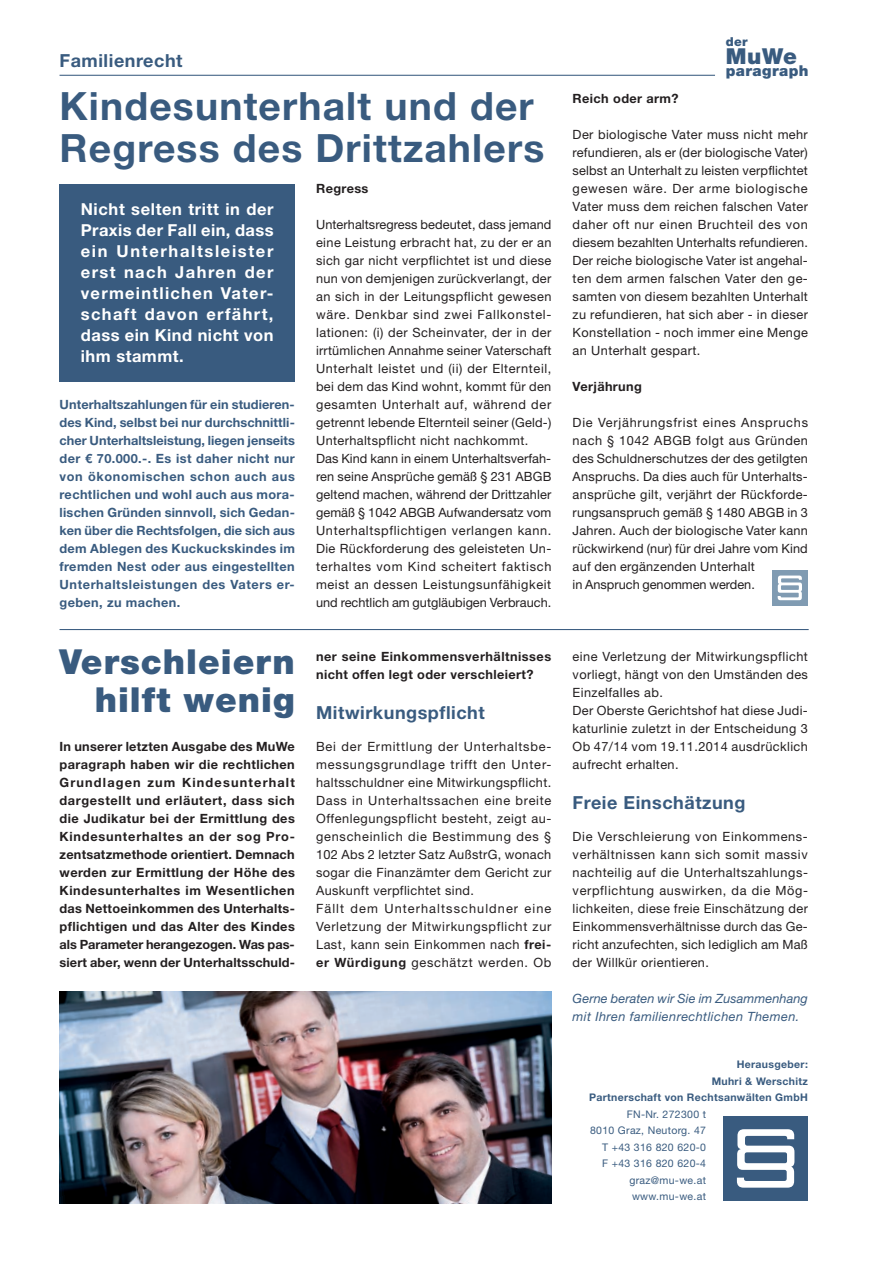
<style>
.page{position:relative;width:893px;height:1263px;background:#fff}
.page>*{position:absolute;margin:0;border:0;box-sizing:border-box;transform-origin:0 0}
.t1{font:700 39px/42px "Helvetica Neue LT Pro";letter-spacing:.03em;color:#395b7f}
.t2{font:900 34.5px/37.5px "Helvetica Neue LT Pro";letter-spacing:.03em;color:#395b7f;text-align:right}
.t3{font:900 22.05px "Helvetica Neue LT Pro";color:#395b7f}
.t4{font:700 18px "Helvetica Neue LT Pro";letter-spacing:.03em;color:#395b7f}
.t5{font:700 16.5px/21px "Helvetica Neue LT Pro";letter-spacing:.03em;color:#fff;text-align:justify}
.t6{font:900 15px "Helvetica Neue LT Pro";letter-spacing:.03em;color:#395b7f}
.t7{font:12.75px/18px "Helvetica Neue LT Pro";letter-spacing:.03em;color:#231f20}
.t8{font:700 12.75px/18px "Helvetica Neue LT Pro";letter-spacing:.03em;color:#231f20;text-align:justify}
.t9{font:12.75px/18px "Helvetica Neue LT Pro";letter-spacing:.05em;color:#231f20}
.t10{font:700 12.75px/18px "Helvetica Neue LT Pro";letter-spacing:.045em;color:#395b7f;text-align:justify}
.t11{font:italic 12.75px/18px "Helvetica Neue LT Pro";letter-spacing:.03em;color:#395b7f}
.t12{font:900 12.3px "Helvetica Neue LT Pro";color:#395b7f}
.t13{font:10.5px/16.5px "Helvetica Neue LT Pro";letter-spacing:.03em;color:#395b7f;text-align:right}
.t14{font:700 10.5px/16.5px "Helvetica Neue LT Pro";letter-spacing:.03em;color:#395b7f;text-align:right}
.s1{font-weight:700}
</style>
<div class="page">
<div style="left:60px;top:184px;width:235px;height:198px;background:#395b7f"></div>
<div style="left:723px;top:1116px;width:85px;height:85px;background:#395b7f"></div>
<svg style="left:737px;top:1129px;width:57px;height:59px"></svg>
<hr style="left:60px;top:75px;width:655px;height:1px;background:#395b7f">
<div style="left:772px;top:570px;width:36px;height:36px;background:#809bb2"></div>
<svg style="left:778px;top:575px;width:24px;height:25px"></svg>
<hr style="left:60px;top:629px;width:749px;height:1px;background:#395b7f">
<img style="left:60px;top:992px;width:491px;height:211px">
<h3 class="t4" style="left:60px;top:49px;width:125px">Familienrecht</h3>
<h1 class="t1" style="left:60px;top:84px;width:486px">Kindesunterhalt und der<br>Regress des Drittzahlers</h1>
<p class="t8" style="left:316px;top:179px;width:54px">Regress</p>
<p class="t7" style="left:316px;top:215px;width:237px">Unterhaltsregress bedeutet, dass jemand eine Leistung erbracht hat, zu der er an sich gar nicht verpflichtet ist und diese nun von demjenigen zurückverlangt, der an sich in der Leitungspflicht gewesen wäre. Denkbar sind zwei Fallkonstel&shy;lationen: (i) der Scheinvater, der in der irrtümlichen Annahme seiner Vaterschaft Unterhalt leistet und (ii) der Elternteil, bei dem das Kind wohnt, kommt für den gesamten Unterhalt auf, während der getrennt lebende Elternteil seiner (Geld-)<br>Unterhaltspflicht nicht nachkommt.<br>Das Kind kann in einem Unterhaltsverfah&shy;ren seine Ansprüche gemäß § 231 ABGB geltend machen, während der Drittzahler gemäß § 1042 ABGB Aufwandersatz vom Unterhaltspflichtigen verlangen kann.<br>Die Rückforderung des geleisteten Un&shy;terhaltes vom Kind scheitert faktisch meist an dessen Leistungsunfähigkeit und rechtlich am gutgläubigen Verbrauch.</p>
<p class="t5" style="left:81px;top:198px;width:194px">Nicht selten tritt in der Praxis der Fall ein, dass ein Unterhaltsleister erst nach Jahren der vermeintlichen Vater&shy;schaft davon erfährt, dass ein Kind nicht von ihm stammt.</p>
<p class="t10" style="left:60px;top:395px;width:237px">Unterhaltszahlungen für ein studieren&shy;des Kind, selbst bei nur durchschnittli&shy;cher Unterhaltsleistung, liegen jenseits der € 70.000.-. Es ist daher nicht nur von ökonomischen schon auch aus rechtlichen und wohl auch aus mora&shy;lischen Gründen sinnvoll, sich Gedan&shy;ken über die Rechtsfolgen, die sich aus dem Ablegen des Kuckuckskindes im fremden Nest oder aus eingestellten Unterhaltsleistungen des Vaters er&shy;geben, zu machen.</p>
<h2 class="t2" style="left:60px;top:643px;width:237px">Verschleiern hilft wenig</h2>
<p class="t8" style="left:60px;top:737px;width:237px">In unserer letzten Ausgabe des MuWe paragraph haben wir die rechtlichen Grundlagen zum Kindesunterhalt dargestellt und erläutert, dass sich die Judikatur bei der Ermittlung des Kindesunterhaltes an der sog Pro&shy;zentsatzmethode orientiert. Demnach werden zur Ermittlung der Höhe des Kindesunterhaltes im Wesentlichen das Nettoeinkommen des Unterhalts&shy;pflichtigen und das Alter des Kindes als Parameter herangezogen. Was pas&shy;siert aber, wenn der Unterhaltsschuld-</p>
<p class="t8" style="left:316px;top:647px;width:237px">ner seine Einkommensverhältnisses nicht offen legt oder verschleiert?</p>
<h3 class="t4" style="left:316px;top:701px;width:170px">Mitwirkungspflicht</h3>
<p class="t9" style="left:316px;top:737px;width:237px">Bei der Ermittlung der Unterhaltsbe&shy;messungsgrundlage trifft den Unter&shy;haltsschuldner eine Mitwirkungspflicht.<br>Dass in Unterhaltssachen eine breite Offenlegungspflicht besteht, zeigt au&shy;genscheinlich die Bestimmung des § 102 Abs 2 letzter Satz AußstrG, wonach sogar die Finanzämter dem Gericht zur Auskunft verpflichtet sind.<br>Fällt dem Unterhaltsschuldner eine Verletzung der Mitwirkungspflicht zur Last, kann sein Einkommen nach <span class="s1">frei&shy;er Würdigung</span> geschätzt werden. Ob</p>
<p class="t12" style="left:726px;top:34px;width:23px">der</p>
<h3 class="t3" style="left:726px;top:43px;width:73px">MuWe</h3>
<p class="t6" style="left:726px;top:62px;width:85px">paragraph</p>
<p class="t8" style="left:573px;top:89px;width:107px">Reich oder arm?</p>
<p class="t7" style="left:573px;top:125px;width:237px;text-align:justify">Der biologische Vater muss nicht mehr refundieren, als er (der biologische Vater) selbst an Unterhalt zu leisten verpflichtet gewesen wäre. Der arme biologische Vater muss dem reichen falschen Vater daher oft nur einen Bruchteil des von diesem bezahlten Unterhalts refundieren.<br>Der reiche biologische Vater ist angehal&shy;ten dem armen falschen Vater den ge&shy;samten von diesem bezahlten Unterhalt zu refundieren, hat sich aber - in dieser Konstellation - noch immer eine Menge an Unterhalt gespart.</p>
<p class="t8" style="left:573px;top:377px;width:71px">Verjährung</p>
<p class="t7" style="left:573px;top:413px;width:237px">Die Verjährungsfrist eines Anspruchs nach § 1042 ABGB folgt aus Gründen des Schuldnerschutzes der des getilgten Anspruchs. Da dies auch für Unterhalts&shy;ansprüche gilt, verjährt der Rückforde&shy;rungsanspruch gemäß § 1480 ABGB in 3<br>Jahren. Auch der biologische Vater kann rückwirkend (nur) für drei Jahre vom Kind auf den ergänzenden Unterhalt<br>in Anspruch genommen werden.</p>
<p class="t7" style="left:573px;top:647px;width:237px">eine Verletzung der Mitwirkungspflicht vorliegt, hängt von den Umständen des Einzelfalles ab.<br>Der Oberste Gerichtshof hat diese Judi&shy;katurlinie zuletzt in der Entscheidung 3<br>Ob 47/14 vom 19.11.2014 ausdrücklich aufrecht erhalten.</p>
<h3 class="t4" style="left:573px;top:791px;width:174px">Freie Einschätzung</h3>
<p class="t7" style="left:573px;top:827px;width:237px;text-align:justify">Die Verschleierung von Einkommens&shy;verhältnissen kann sich somit massiv nachteilig auf die Unterhaltszahlungs&shy;verpflichtung auswirken, da die Mög&shy;lichkeiten, diese freie Einschätzung der Einkommensverhältnisse durch das Ge&shy;richt anzufechten, sich lediglich am Maß der Willkür orientieren.</p>
<p class="t11" style="left:573px;top:989px;width:237px">Gerne beraten wir Sie im Zusammenhang mit Ihren familienrechtlichen Themen.</p>
<p class="t14" style="left:589px;top:1056px;width:220px">Herausgeber:<br>Muhri &amp; Werschitz<br>Partnerschaft von Rechtsanwälten GmbH</p>
<p class="t13" style="left:590px;top:1105px;width:118px">FN-Nr. 272300 t<br>8010 Graz, Neutorg. 47<br>T +43 316 820 620-0<br>F +43 316 820 620-4 graz@mu-we.at www.mu-we.at</p>
</div>
